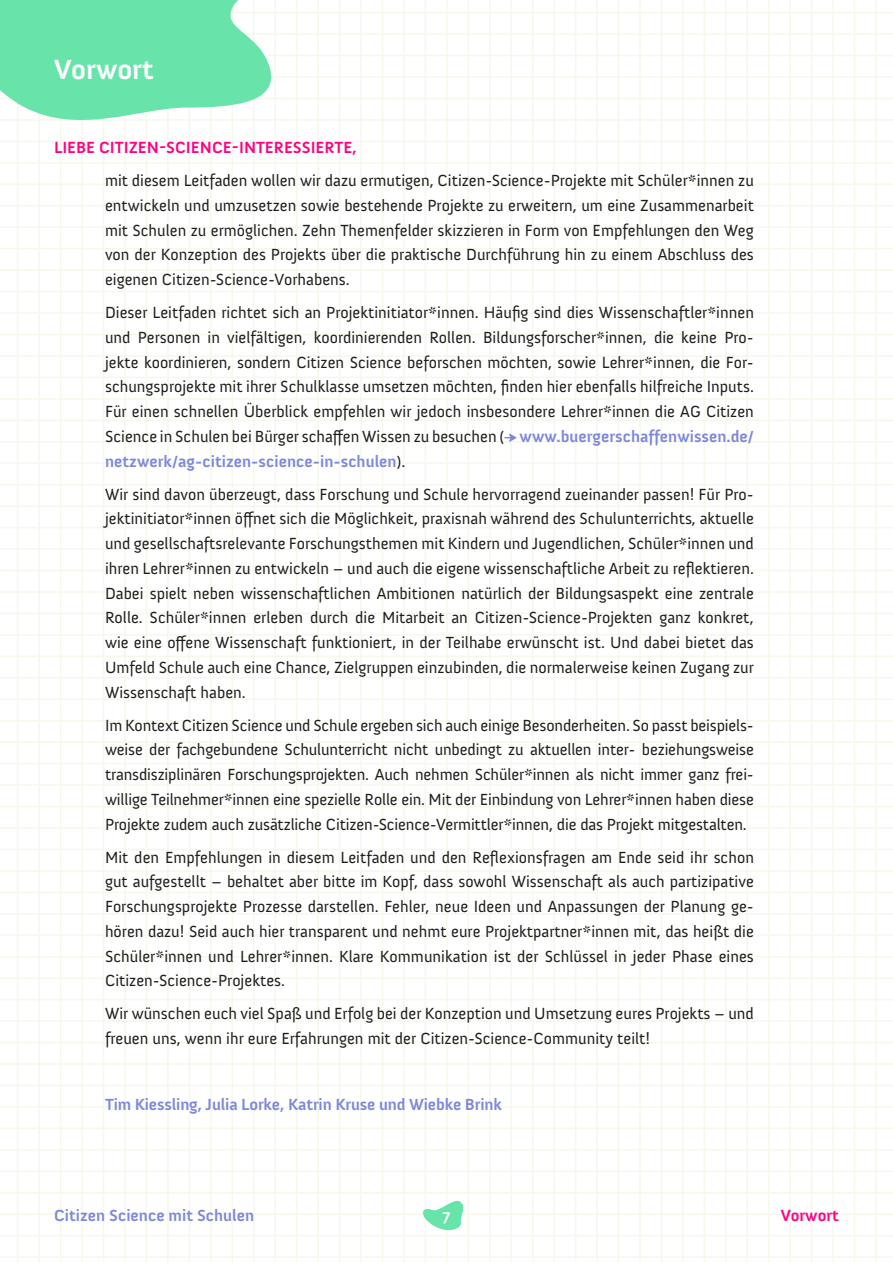
<style>
.page{position:relative;width:893px;height:1263px;background:#fff}
.page>*{position:absolute;margin:0;border:0;box-sizing:border-box;transform-origin:0 0}
.TITEL{font:700 28.35px "Anivers";color:#fff}
.FLIESSTEXT{font:16.5px/24.8px "Anivers";color:#1d1d1b;text-align:justify}
.FLIESSTEXT-2{font:700 16.5px "Anivers";letter-spacing:-.01em;color:#7e87d9}
.Überschrift{font:700 16.5px "Anivers";color:#ff0081}
.t1{font:700 16.5px "Anivers";color:#fff}
.s1{font-weight:700;color:#7e87d9}
</style>
<div class="page">
<hr style="left:17px;top:0;width:2px;height:1263px;background:#f4f9ec">
<hr style="left:38px;top:0;width:2px;height:1263px;background:#f4f9ec">
<hr style="left:60px;top:0;width:1px;height:1263px;background:#f4f9ec">
<hr style="left:81px;top:0;width:2px;height:1263px;background:#f4f9ec">
<hr style="left:103px;top:0;width:1px;height:1263px;background:#f4f9ec">
<hr style="left:124px;top:0;width:2px;height:1263px;background:#f4f9ec">
<hr style="left:146px;top:0;width:1px;height:1263px;background:#f4f9ec">
<hr style="left:167px;top:0;width:2px;height:1263px;background:#f4f9ec">
<hr style="left:189px;top:0;width:1px;height:1263px;background:#f4f9ec">
<hr style="left:210px;top:0;width:2px;height:1263px;background:#f4f9ec">
<hr style="left:232px;top:0;width:1px;height:1263px;background:#f4f9ec">
<hr style="left:253px;top:0;width:2px;height:1263px;background:#f4f9ec">
<hr style="left:274px;top:0;width:2px;height:1263px;background:#f4f9ec">
<hr style="left:296px;top:0;width:1px;height:1263px;background:#f4f9ec">
<hr style="left:317px;top:0;width:2px;height:1263px;background:#f4f9ec">
<hr style="left:339px;top:0;width:1px;height:1263px;background:#f4f9ec">
<hr style="left:360px;top:0;width:2px;height:1263px;background:#f4f9ec">
<hr style="left:382px;top:0;width:1px;height:1263px;background:#f4f9ec">
<hr style="left:403px;top:0;width:2px;height:1263px;background:#f4f9ec">
<hr style="left:425px;top:0;width:1px;height:1263px;background:#f4f9ec">
<hr style="left:446px;top:0;width:2px;height:1263px;background:#f4f9ec">
<hr style="left:468px;top:0;width:1px;height:1263px;background:#f4f9ec">
<hr style="left:489px;top:0;width:2px;height:1263px;background:#f4f9ec">
<hr style="left:510px;top:0;width:2px;height:1263px;background:#f4f9ec">
<hr style="left:532px;top:0;width:1px;height:1263px;background:#f4f9ec">
<hr style="left:553px;top:0;width:2px;height:1263px;background:#f4f9ec">
<hr style="left:575px;top:0;width:1px;height:1263px;background:#f4f9ec">
<hr style="left:596px;top:0;width:2px;height:1263px;background:#f4f9ec">
<hr style="left:618px;top:0;width:1px;height:1263px;background:#f4f9ec">
<hr style="left:639px;top:0;width:2px;height:1263px;background:#f4f9ec">
<hr style="left:661px;top:0;width:1px;height:1263px;background:#f4f9ec">
<hr style="left:682px;top:0;width:2px;height:1263px;background:#f4f9ec">
<hr style="left:704px;top:0;width:1px;height:1263px;background:#f4f9ec">
<hr style="left:725px;top:0;width:1px;height:1263px;background:#f4f9ec">
<hr style="left:746px;top:0;width:2px;height:1263px;background:#f4f9ec">
<hr style="left:768px;top:0;width:1px;height:1263px;background:#f4f9ec">
<hr style="left:789px;top:0;width:2px;height:1263px;background:#f4f9ec">
<hr style="left:811px;top:0;width:1px;height:1263px;background:#f4f9ec">
<hr style="left:832px;top:0;width:2px;height:1263px;background:#f4f9ec">
<hr style="left:854px;top:0;width:1px;height:1263px;background:#f4f9ec">
<hr style="left:875px;top:0;width:2px;height:1263px;background:#f4f9ec">
<hr style="left:0;top:12px;width:893px;height:1px;background:#f4f9ec">
<hr style="left:0;top:33px;width:893px;height:2px;background:#f4f9ec">
<hr style="left:0;top:55px;width:893px;height:1px;background:#f4f9ec">
<hr style="left:0;top:76px;width:893px;height:2px;background:#f4f9ec">
<hr style="left:0;top:98px;width:893px;height:1px;background:#f4f9ec">
<hr style="left:0;top:119px;width:893px;height:2px;background:#f4f9ec">
<hr style="left:0;top:141px;width:893px;height:1px;background:#f4f9ec">
<hr style="left:0;top:162px;width:893px;height:2px;background:#f4f9ec">
<hr style="left:0;top:184px;width:893px;height:1px;background:#f4f9ec">
<hr style="left:0;top:205px;width:893px;height:1px;background:#f4f9ec">
<hr style="left:0;top:226px;width:893px;height:2px;background:#f4f9ec">
<hr style="left:0;top:248px;width:893px;height:1px;background:#f4f9ec">
<hr style="left:0;top:269px;width:893px;height:2px;background:#f4f9ec">
<hr style="left:0;top:291px;width:893px;height:1px;background:#f4f9ec">
<hr style="left:0;top:312px;width:893px;height:2px;background:#f4f9ec">
<hr style="left:0;top:334px;width:893px;height:1px;background:#f4f9ec">
<hr style="left:0;top:355px;width:893px;height:2px;background:#f4f9ec">
<hr style="left:0;top:377px;width:893px;height:1px;background:#f4f9ec">
<hr style="left:0;top:398px;width:893px;height:2px;background:#f4f9ec">
<hr style="left:0;top:420px;width:893px;height:1px;background:#f4f9ec">
<hr style="left:0;top:441px;width:893px;height:1px;background:#f4f9ec">
<hr style="left:0;top:462px;width:893px;height:2px;background:#f4f9ec">
<hr style="left:0;top:484px;width:893px;height:1px;background:#f4f9ec">
<hr style="left:0;top:505px;width:893px;height:2px;background:#f4f9ec">
<hr style="left:0;top:527px;width:893px;height:1px;background:#f4f9ec">
<hr style="left:0;top:548px;width:893px;height:2px;background:#f4f9ec">
<hr style="left:0;top:570px;width:893px;height:1px;background:#f4f9ec">
<hr style="left:0;top:591px;width:893px;height:2px;background:#f4f9ec">
<hr style="left:0;top:613px;width:893px;height:1px;background:#f4f9ec">
<hr style="left:0;top:634px;width:893px;height:2px;background:#f4f9ec">
<hr style="left:0;top:656px;width:893px;height:1px;background:#f4f9ec">
<hr style="left:0;top:677px;width:893px;height:1px;background:#f4f9ec">
<hr style="left:0;top:698px;width:893px;height:2px;background:#f4f9ec">
<hr style="left:0;top:720px;width:893px;height:1px;background:#f4f9ec">
<hr style="left:0;top:741px;width:893px;height:2px;background:#f4f9ec">
<hr style="left:0;top:763px;width:893px;height:1px;background:#f4f9ec">
<hr style="left:0;top:784px;width:893px;height:2px;background:#f4f9ec">
<hr style="left:0;top:806px;width:893px;height:1px;background:#f4f9ec">
<hr style="left:0;top:827px;width:893px;height:2px;background:#f4f9ec">
<hr style="left:0;top:849px;width:893px;height:1px;background:#f4f9ec">
<hr style="left:0;top:870px;width:893px;height:2px;background:#f4f9ec">
<hr style="left:0;top:892px;width:893px;height:1px;background:#f4f9ec">
<hr style="left:0;top:913px;width:893px;height:1px;background:#f4f9ec">
<hr style="left:0;top:934px;width:893px;height:2px;background:#f4f9ec">
<hr style="left:0;top:956px;width:893px;height:1px;background:#f4f9ec">
<hr style="left:0;top:977px;width:893px;height:2px;background:#f4f9ec">
<hr style="left:0;top:999px;width:893px;height:1px;background:#f4f9ec">
<hr style="left:0;top:1020px;width:893px;height:2px;background:#f4f9ec">
<hr style="left:0;top:1042px;width:893px;height:1px;background:#f4f9ec">
<hr style="left:0;top:1063px;width:893px;height:2px;background:#f4f9ec">
<hr style="left:0;top:1085px;width:893px;height:1px;background:#f4f9ec">
<hr style="left:0;top:1106px;width:893px;height:2px;background:#f4f9ec">
<hr style="left:0;top:1128px;width:893px;height:1px;background:#f4f9ec">
<hr style="left:0;top:1149px;width:893px;height:1px;background:#f4f9ec">
<hr style="left:0;top:1170px;width:893px;height:2px;background:#f4f9ec">
<hr style="left:0;top:1192px;width:893px;height:1px;background:#f4f9ec">
<hr style="left:0;top:1213px;width:893px;height:2px;background:#f4f9ec">
<hr style="left:0;top:1235px;width:893px;height:1px;background:#f4f9ec">
<hr style="left:0;top:1256px;width:893px;height:2px;background:#f4f9ec">
<svg style="left:0;top:0;width:298px;height:120px"></svg>
<svg style="left:423px;top:1201px;width:41px;height:30px"></svg>
<p class="TITEL" style="left:54px;top:54px;width:101px">Vorwort</p>
<p class="Überschrift" style="left:54px;top:138px;width:304px">LIEBE CITIZEN-SCIENCE-INTERESSIERTE,</p>
<p class="FLIESSTEXT" style="left:105px;top:168px;width:650px">mit diesem Leitfaden wollen wir dazu ermutigen, Citizen-Science-Projekte mit Schüler*innen zu entwickeln und umzusetzen sowie bestehende Projekte zu erweitern, um eine Zusammenarbeit mit Schulen zu ermöglichen. Zehn Themenfelder skizzieren in Form von Empfehlungen den Weg von der Konzeption des Projekts über die praktische Durchführung hin zu einem Abschluss des eigenen Citizen-Science-Vorhabens.</p>
<p class="FLIESSTEXT" style="left:105px;top:300px;width:650px">Dieser Leitfaden richtet sich an Projektinitiator*innen. Häufig sind dies Wissenschaftler*innen und Personen in vielfältigen, koordinierenden Rollen. Bildungsforscher*innen, die keine Pro&shy;jekte koordinieren, sondern Citizen Science beforschen möchten, sowie Lehrer*innen, die For&shy;schungsprojekte mit ihrer Schulklasse umsetzen möchten, finden hier ebenfalls hilfreiche Inputs.<br>Für einen schnellen Überblick empfehlen wir jedoch insbesondere Lehrer*innen die AG Citizen Science in Schulen bei Bürger schaffen Wissen zu besuchen (<span class="s1">∂ www.buergerschaffenwissen.de/ netzwerk/ag-citizen-science-in-schulen</span>).</p>
<p class="FLIESSTEXT" style="left:105px;top:482px;width:650px">Wir sind davon überzeugt, dass Forschung und Schule hervorragend zueinander passen! Für Pro&shy;jektinitiator*innen öffnet sich die Möglichkeit, praxisnah während des Schulunterrichts, aktuelle und gesellschaftsrelevante Forschungsthemen mit Kindern und Jugendlichen, Schüler*innen und ihren Lehrer*innen zu entwickeln – und auch die eigene wissenschaftliche Arbeit zu reflektieren.<br>Dabei spielt neben wissenschaftlichen Ambitionen natürlich der Bildungsaspekt eine zentrale Rolle. Schüler*innen erleben durch die Mitarbeit an Citizen-Science-Projekten ganz konkret, wie eine offene Wissenschaft funktioniert, in der Teilhabe erwünscht ist. Und dabei bietet das Umfeld Schule auch eine Chance, Zielgruppen einzubinden, die normalerweise keinen Zugang zur Wissenschaft haben.</p>
<p class="FLIESSTEXT" style="left:105px;top:713px;width:650px">Im Kontext Citizen Science und Schule ergeben sich auch einige Besonderheiten. So passt beispiels&shy;weise der fachgebundene Schulunterricht nicht unbedingt zu aktuellen inter- beziehungsweise transdisziplinären Forschungsprojekten. Auch nehmen Schüler*innen als nicht immer ganz frei&shy;willige Teilnehmer*innen eine spezielle Rolle ein. Mit der Einbindung von Lehrer*innen haben diese Projekte zudem auch zusätzliche Citizen-Science-Vermittler*innen, die das Projekt mitgestalten.</p>
<p class="FLIESSTEXT" style="left:105px;top:845px;width:650px">Mit den Empfehlungen in diesem Leitfaden und den Reflexionsfragen am Ende seid ihr schon gut aufgestellt – behaltet aber bitte im Kopf, dass sowohl Wissenschaft als auch partizipative Forschungsprojekte Prozesse darstellen. Fehler, neue Ideen und Anpassungen der Planung ge&shy;hören dazu! Seid auch hier transparent und nehmt eure Projektpartner*innen mit, das heißt die Schüler*innen und Lehrer*innen. Klare Kommunikation ist der Schlüssel in jeder Phase eines Citizen-Science-Projektes.</p>
<p class="FLIESSTEXT" style="left:105px;top:1002px;width:650px">Wir wünschen euch viel Spaß und Erfolg bei der Konzeption und Umsetzung eures Projekts – und freuen uns, wenn ihr eure Erfahrungen mit der Citizen-Science-Community teilt!</p>
<p class="FLIESSTEXT-2" style="left:105px;top:1095px;width:399px">Tim Kiessling, Julia Lorke, Katrin Kruse und Wiebke Brink</p>
<p class="FLIESSTEXT-2" style="left:54px;top:1207px;width:202px">Citizen Science mit Schulen</p>
<p class="t1" style="left:442px;top:1207px;width:9px">7</p>
<p class="Überschrift" style="left:781px;top:1207px;width:60px">Vorwort</p>
</div>
